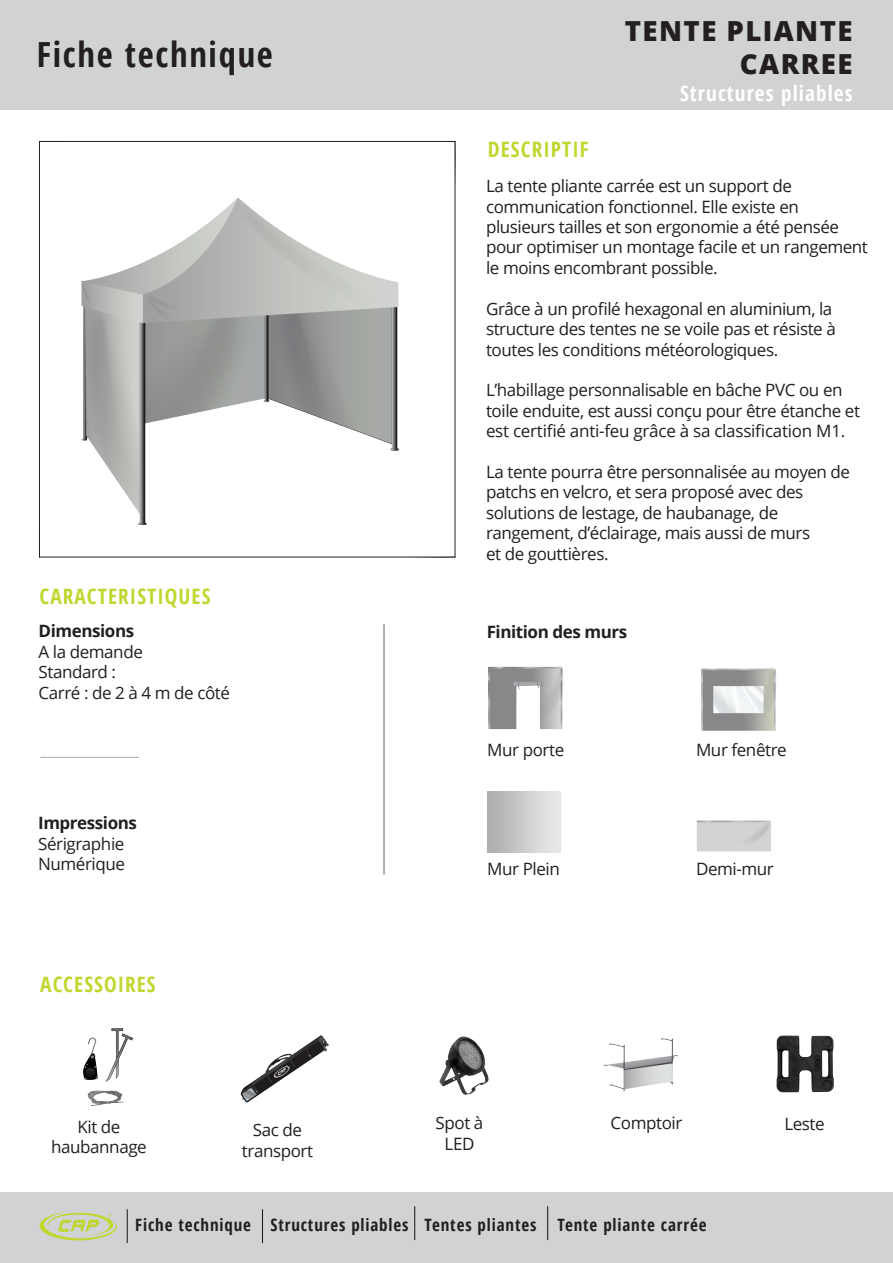
<style>
.page{position:relative;width:893px;height:1263px;background:#fff}
.page>*{position:absolute;margin:0;border:0;box-sizing:border-box;transform-origin:0 0}
.t1{font:700 condensed 34.65px "Open Sans";letter-spacing:.05em;color:#231f20}
.t2{font:800 27.6px/33.2px "Open Sans";letter-spacing:.05em;color:#231f20;text-align:right}
.t3{font:700 condensed 21.3px "Open Sans";letter-spacing:.05em;color:#c1d72f}
.t4{font:700 condensed 21.3px "Open Sans";letter-spacing:.05em;color:#fff}
.t5{font:16.95px/20.4px "Open Sans";letter-spacing:-.025em;color:#231f20}
.t6{font:700 condensed 16.95px "Open Sans";letter-spacing:.05em;color:#231f20}
.t7{font:700 16.95px "Open Sans";letter-spacing:-.025em;color:#231f20}
</style>
<div class="page">
<div style="left:0;top:0;width:893px;height:110px;background:#d1d2d4"></div>
<div style="left:0;top:1192px;width:893px;height:71px;background:#d1d2d4"></div>
<svg style="left:40px;top:1211px;width:77px;height:29px"></svg>
<hr style="left:127px;top:1209px;width:1px;height:34px;background:#231f20">
<hr style="left:262px;top:1209px;width:1px;height:34px;background:#231f20">
<hr style="left:383px;top:624px;width:2px;height:251px;background:#a8a9ad">
<img style="left:83px;top:1028px;width:51px;height:78px">
<img style="left:240px;top:1035px;width:89px;height:68px">
<img style="left:439px;top:1036px;width:50px;height:59px">
<img style="left:776px;top:1035px;width:58px;height:58px">
<img style="left:701px;top:668px;width:75px;height:63px">
<img style="left:488px;top:666px;width:75px;height:64px">
<div style="left:487px;top:791px;width:73px;height:61px;background:linear-gradient(to right,#acabad,#ebecee)"></div>
<hr style="left:414px;top:1206px;width:1px;height:34px;background:#231f20">
<img style="left:39px;top:142px;width:417px;height:416px">
<img style="left:603px;top:1038px;width:75px;height:54px">
<hr style="left:547px;top:1206px;width:1px;height:34px;background:#231f20">
<hr style="left:40px;top:757px;width:99px;height:1px;background:#a8a9ad">
<h1 class="t1" style="left:37px;top:30px;width:237px">Fiche technique</h1>
<p class="t3" style="left:40px;top:581px;width:172px">CARACTERISTIQUES</p>
<p class="t7" style="left:39px;top:619px;width:97px">Dimensions</p>
<p class="t5" style="left:39px;top:641px;width:193px">A la demande<br>Standard :<br>Carré : de 2 à 4 m de côté</p>
<p class="t7" style="left:38px;top:811px;width:100px">Impressions</p>
<p class="t5" style="left:38px;top:833px;width:88px">Sérigraphie<br>Numérique</p>
<p class="t3" style="left:40px;top:970px;width:117px">ACCESSOIRES</p>
<h2 class="t2" style="left:625px;top:13px;width:229px">TENTE PLIANTE<br>CARREE</h2>
<p class="t3" style="left:488px;top:135px;width:102px">DESCRIPTIF</p>
<p class="t4" style="left:680px;top:78px;width:174px">Structures pliables</p>
<p class="t5" style="left:486px;top:175px;width:383px">La tente pliante carrée est un support de communication fonctionnel. Elle existe en plusieurs tailles et son ergonomie a été pensée pour optimiser un montage facile et un rangement le moins encombrant possible.</p>
<p class="t5" style="left:486px;top:298px;width:351px">Grâce à un profilé hexagonal en aluminium, la structure des tentes ne se voile pas et résiste à toutes les conditions météorologiques.</p>
<p class="t5" style="left:486px;top:380px;width:376px">L’habillage personnalisable en bâche PVC ou en toile enduite, est aussi conçu pour être étanche et est certifié anti-feu grâce à sa classification M1.</p>
<p class="t5" style="left:486px;top:461px;width:366px">La tente pourra être personnalisée au moyen de patchs en velcro, et sera proposé avec des solutions de lestage, de haubanage, de rangement, d’éclairage, mais aussi de murs<br>et de gouttières.</p>
<p class="t7" style="left:487px;top:620px;width:142px">Finition des murs</p>
<p class="t5" style="left:487px;top:739px;width:78px">Mur porte</p>
<p class="t5" style="left:696px;top:739px;width:92px">Mur fenêtre</p>
<p class="t5" style="left:487px;top:858px;width:74px">Mur Plein</p>
<p class="t5" style="left:696px;top:858px;width:79px">Demi-mur</p>
<p class="t5" style="left:51px;top:1116px;width:97px;text-align:center">Kit de haubannage</p>
<p class="t5" style="left:242px;top:1119px;width:73px;text-align:center">Sac de transport</p>
<p class="t5" style="left:436px;top:1112px;width:49px;text-align:center">Spot à<br>LED</p>
<p class="t5" style="left:784px;top:1113px;width:42px">Leste</p>
<p class="t5" style="left:611px;top:1112px;width:73px">Comptoir</p>
<p class="t6" style="left:135px;top:1213px;width:573px">Fiche technique Structures pliables Tentes pliantes Tente pliante carrée</p>
</div>
